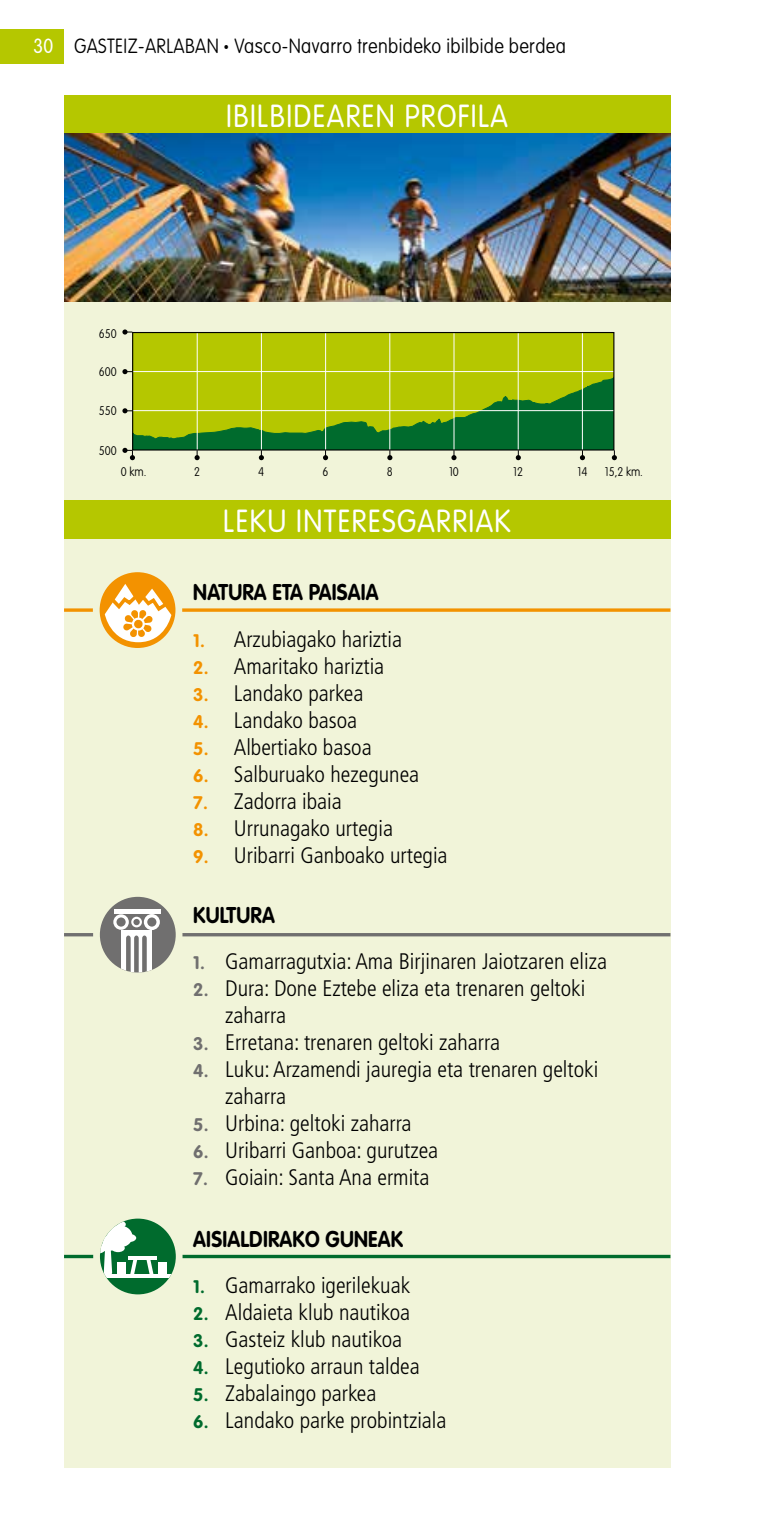
<style>
.page{position:relative;width:766px;height:1531px;background:#fff}
.page>*{position:absolute;margin:0;border:0;box-sizing:border-box;transform-origin:0 0}
.t1{font:300 31.5px "VAG Rounded";letter-spacing:.05em;color:#fff;scale:.9 1}
.t2{font:300 condensed 22.5px/27px "Frutiger";color:#000}
.t3{font:700 22.5px "VAG Rounded";letter-spacing:.01em;color:#000;scale:.9 1}
.t4{font:100 20.25px "VAG Rounded";letter-spacing:.02em;color:#000;scale:.9 1}
.t5{font:100 12.38px "VAG Rounded";color:#000;scale:.9 1}
.s1{font-weight:300;color:#fff}
.s2{font-size:11.25px}
.s3{font-family:"VAG Rounded";font-weight:700;font-stretch:normal;font-size:18px;color:#f39200}
.s4{font-family:"VAG Rounded";font-weight:700;font-stretch:normal;font-size:18px;color:#706f6f}
.s5{font-family:"VAG Rounded";font-weight:700;font-stretch:normal;font-size:18px;color:#006b2d}
</style>
<div class="page">
<div style="left:0;top:29px;width:64px;height:35px;background:#b5c700"></div>
<div style="left:64px;top:119px;width:606px;height:1348px;background:#f1f4d9"></div>
<div style="left:64px;top:501px;width:606px;height:38px;background:#b5c700"></div>
<hr style="left:64px;top:933px;width:606px;height:3px;background:#706f6f">
<svg style="left:96px;top:893px;width:83px;height:83px;fill:#706f6f"></svg>
<div style="left:121px;top:930px;width:31px;height:42px;background:#fff"></div>
<svg style="left:126px;top:935px;width:21px;height:36px"></svg>
<div style="left:114px;top:909px;width:47px;height:5px;background:#fff"></div>
<svg style="left:113px;top:914px;width:16px;height:16px"></svg>
<div style="left:131px;top:917px;width:11px;height:10px;background:#fff;border-radius:50%"></div>
<svg style="left:144px;top:914px;width:16px;height:16px"></svg>
<div style="left:147px;top:917px;width:9px;height:9px;background:#706f6f;border-radius:50%"></div>
<div style="left:116px;top:917px;width:10px;height:9px;background:#706f6f;border-radius:50%"></div>
<div style="left:133px;top:919px;width:7px;height:6px;background:#706f6f;border-radius:50%"></div>
<div style="left:93px;top:890px;width:89px;height:89px;border:7px solid #f1f4d9;border-radius:50%"></div>
<svg style="left:64px;top:608px;width:606px;height:4px;background:#f2a121"></svg>
<svg style="left:96px;top:569px;width:83px;height:82px"></svg>
<div style="left:93px;top:565px;width:89px;height:90px;border:7px solid #f1f4d9;border-radius:50%"></div>
<svg style="left:104px;top:584px;width:68px;height:58px;background:#f8ca83"></svg>
<div style="left:64px;top:96px;width:606px;height:38px;background:#b5c700"></div>
<img style="left:64px;top:134px;width:606px;height:167px">
<div style="left:133px;top:332px;width:480px;height:118px;background:#b5c700"></div>
<hr style="left:197px;top:333px;width:1px;height:117px;background:#fff">
<hr style="left:261px;top:333px;width:1px;height:117px;background:#fff">
<hr style="left:325px;top:333px;width:1px;height:117px;background:#fff">
<hr style="left:389px;top:333px;width:1px;height:117px;background:#fff">
<hr style="left:453px;top:333px;width:1px;height:117px;background:#fff">
<hr style="left:517px;top:333px;width:1px;height:117px;background:#fff">
<hr style="left:582px;top:333px;width:1px;height:117px;background:#fff">
<svg style="left:122px;top:369px;width:494px;height:91px"></svg>
<svg style="left:122px;top:329px;width:10px;height:6px"></svg>
<hr style="left:64px;top:1255px;width:606px;height:3px;background:#006b2d">
<svg style="left:96px;top:1215px;width:83px;height:83px;background:#1f7d44"></svg>
<svg style="left:102px;top:1273px;width:72px;height:4px"></svg>
<hr style="left:128px;top:1256px;width:28px;height:3px;background:#fff">
<svg style="left:130px;top:1259px;width:7px;height:16px"></svg>
<svg style="left:146px;top:1259px;width:7px;height:16px"></svg>
<div style="left:159px;top:1262px;width:8px;height:12px;background:#fff"></div>
<div style="left:117px;top:1262px;width:9px;height:12px;background:#fff"></div>
<div style="left:108px;top:1225px;width:24px;height:22px;background:#fff;border-radius:50%"></div>
<svg style="left:106px;top:1219px;width:20px;height:10px"></svg>
<div style="left:111px;top:1244px;width:14px;height:8px;background:#fff;border-radius:50%"></div>
<svg style="left:101px;top:1219px;width:20px;height:57px"></svg>
<div style="left:123px;top:1234px;width:13px;height:8px;background:#fff;border-radius:50%"></div>
<div style="left:93px;top:1212px;width:89px;height:89px;border:7px solid #f1f4d9;border-radius:50%"></div>
<p class="t4" style="left:33px;top:35px;width:593px"><span class="s1">30</span> GASTEIZ-ARLABAN <span class="s2">•</span> Vasco-Navarro trenbideko ibilbide berdea</p>
<p class="t5" style="left:99px;top:326px;width:21px">650</p>
<p class="t5" style="left:99px;top:364px;width:21px">600</p>
<p class="t5" style="left:99px;top:404px;width:21px">550</p>
<p class="t5" style="left:99px;top:443px;width:21px">500</p>
<h1 class="t1" style="left:226px;top:98px;width:314px">IBILBIDEAREN PROFILA</h1>
<p class="t5" style="left:121px;top:465px;width:30px">0 km.</p>
<p class="t5" style="left:194px;top:465px;width:8px">2</p>
<p class="t5" style="left:258px;top:465px;width:8px">4</p>
<p class="t5" style="left:322px;top:465px;width:8px">6</p>
<p class="t5" style="left:386px;top:465px;width:8px">8</p>
<p class="t5" style="left:449px;top:465px;width:12px">10</p>
<p class="t5" style="left:513px;top:465px;width:12px">12</p>
<p class="t5" style="left:577px;top:465px;width:12px">14</p>
<p class="t5" style="left:604px;top:465px;width:44px">15,2 km.</p>
<h1 class="t1" style="left:223px;top:503px;width:321px">LE KU INTERESGARRIAK</h1>
<p class="t3" style="left:193px;top:579px;width:152px">NATURA ETA PAISAIA</p>
<p class="t2" style="left:193px;top:625px;width:210px"><span class="s3">1.</span> Arzubiagako hariztia</p>
<p class="t2" style="left:193px;top:652px;width:192px"><span class="s3">2.</span> Amaritako hariztia</p>
<p class="t2" style="left:193px;top:679px;width:171px"><span class="s3">3.</span> Landako parkea</p>
<p class="t2" style="left:193px;top:706px;width:165px"><span class="s3">4.</span> Landako basoa</p>
<p class="t2" style="left:193px;top:733px;width:180px"><span class="s3">5.</span> Albertiako basoa</p>
<p class="t2" style="left:193px;top:760px;width:227px"><span class="s3">6.</span> Salburuako hezegunea</p>
<p class="t2" style="left:193px;top:787px;width:150px"><span class="s3">7.</span> Zadorra ibaia</p>
<p class="t2" style="left:193px;top:814px;width:201px"><span class="s3">8.</span> Urrunagako urtegia</p>
<p class="t2" style="left:193px;top:841px;width:256px"><span class="s3">9.</span> Uribarri Ganboako urtegia</p>
<p class="t3" style="left:193px;top:902px;width:78px">KULTURA</p>
<p class="t2" style="left:193px;top:948px;width:415px"><span class="s4">1.</span> Gamarragutxia: Ama Birjinaren Jaiotzaren eliza</p>
<p class="t2" style="left:225px;top:975px;width:361px;text-indent:-32px"><span class="s4">2.</span> Dura: Done Eztebe eliza eta trenaren geltoki zaharra</p>
<p class="t2" style="left:193px;top:1029px;width:308px"><span class="s4">3.</span> Erretana: trenaren geltoki zaharra</p>
<p class="t2" style="left:225px;top:1056px;width:374px;text-indent:-32px"><span class="s4">4.</span> Luku: Arzamendi jauregia eta trenaren geltoki zaharra</p>
<p class="t2" style="left:193px;top:1110px;width:220px"><span class="s4">5.</span> Urbina: geltoki zaharra</p>
<p class="t2" style="left:193px;top:1137px;width:246px"><span class="s4">6.</span> Uribarri Ganboa: gurutzea</p>
<p class="t2" style="left:193px;top:1164px;width:238px"><span class="s4">7.</span> Goiain: Santa Ana ermita</p>
<p class="t3" style="left:193px;top:1225px;width:12px">AISIAL</p>
<p class="t3" style="left:249px;top:1225px;width:172px">DIRAKO GUNEAK</p>
<p class="t2" style="left:193px;top:1272px;width:218px"><span class="s5">1.</span> Gamarrako igerilekuak</p>
<p class="t2" style="left:193px;top:1299px;width:218px"><span class="s5">2.</span> Aldaieta klub nautikoa</p>
<p class="t2" style="left:193px;top:1326px;width:210px"><span class="s5">3.</span> Gasteiz klub nautikoa</p>
<p class="t2" style="left:193px;top:1353px;width:228px"><span class="s5">4.</span> Legutioko arraun taldea</p>
<p class="t2" style="left:193px;top:1380px;width:185px"><span class="s5">5.</span> Zabalaingo parkea</p>
<p class="t2" style="left:193px;top:1407px;width:254px"><span class="s5">6.</span> Landako parke probintziala</p>
</div>
